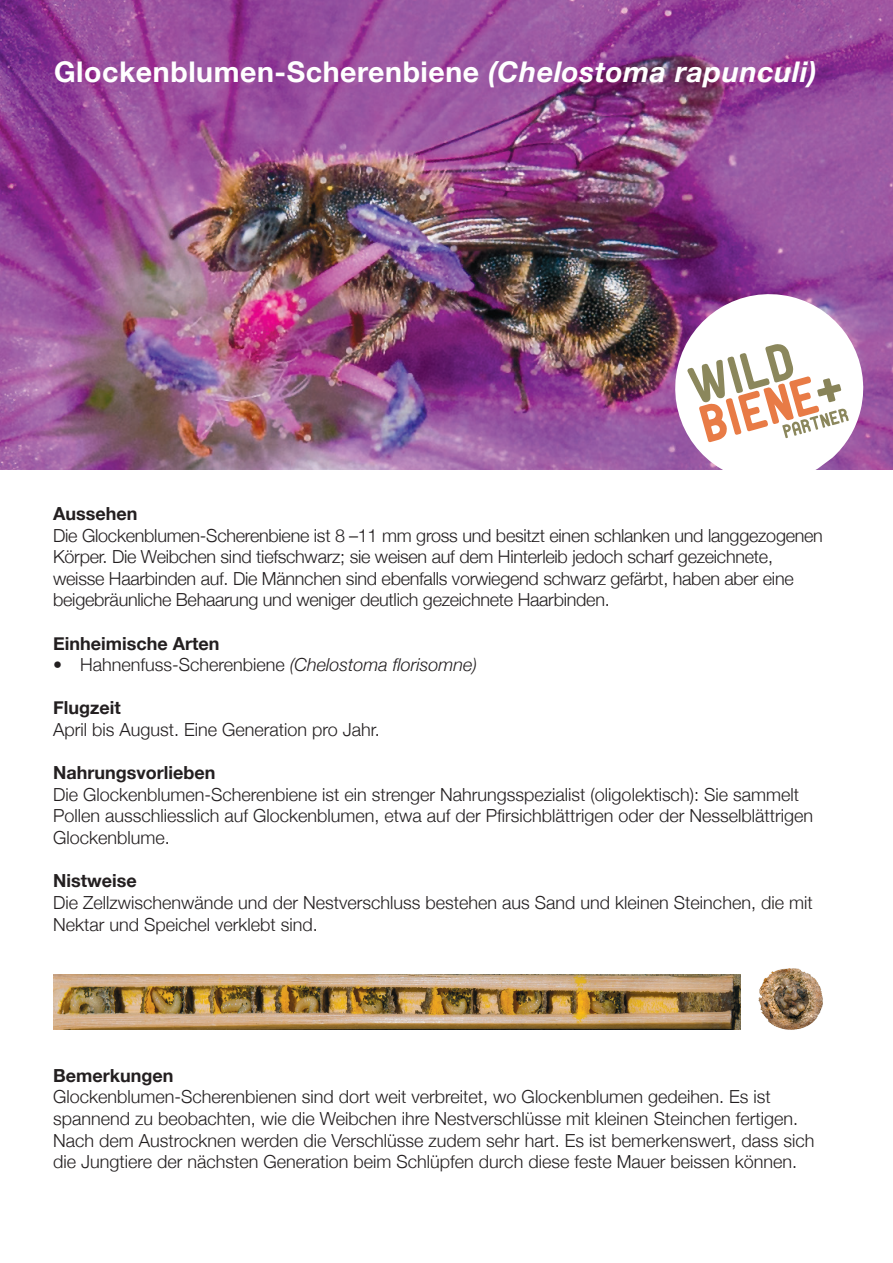
<style>
.page{position:relative;width:893px;height:1263px;background:#fff}
.page>*{position:absolute;margin:0;border:0;box-sizing:border-box;transform-origin:0 0}
.t1{font:700 28.5px "Helvetica Neue";letter-spacing:.02em;color:#fff}
.t2{font:300 18px/21.6px "Helvetica Neue";color:#231f20}
.t3{font:700 18px "Helvetica Neue";color:#231f20}
.s1{font-style:italic}
</style>
<div class="page">
<img style="left:0;top:0;width:893px;height:470px">
<svg style="left:666px;top:285px;width:207px;height:185px"></svg>
<img style="left:758px;top:968px;width:65px;height:62px">
<img style="left:53px;top:975px;width:688px;height:54px">
<h1 class="t1" style="left:54px;top:49px;width:764px">Glockenblumen-Scherenbiene <span class="s1">(Chelostoma rapunculi)</span></h1>
<p class="t3" style="left:53px;top:499px;width:86px">Aussehen</p>
<p class="t2" style="left:53px;top:523px;width:771px">Die Glockenblumen-Scherenbiene ist 8 –11 mm gross und besitzt einen schlanken und langgezogenen Körper. Die Weibchen sind tiefschwarz; sie weisen auf dem Hinterleib jedoch scharf gezeichnete, weisse Haarbinden auf. Die Männchen sind ebenfalls vorwiegend schwarz gefärbt, haben aber eine beigebräunliche Behaarung und weniger deutlich gezeichnete Haarbinden.</p>
<p class="t3" style="left:53px;top:629px;width:168px">Einheimische Arten</p>
<p class="t2" style="left:53px;top:653px;width:426px">• Hahnenfuss-Scherenbiene <span class="s1">(Chelostoma florisomne)</span></p>
<p class="t3" style="left:53px;top:694px;width:69px">Flugzeit</p>
<p class="t2" style="left:53px;top:717px;width:328px">April bis August. Eine Generation pro Jahr.</p>
<p class="t3" style="left:53px;top:759px;width:164px">Nahrungsvorlieben</p>
<p class="t2" style="left:53px;top:782px;width:761px">Die Glockenblumen-Scherenbiene ist ein strenger Nahrungsspezialist (oligolektisch): Sie sammelt<br>Pollen ausschliesslich auf Glockenblumen, etwa auf der Pfirsichblättrigen oder der Nesselblättrigen<br>Glockenblume.</p>
<p class="t3" style="left:53px;top:867px;width:85px">Nistweise</p>
<p class="t2" style="left:53px;top:890px;width:761px">Die Zellzwischenwände und der Nestverschluss bestehen aus Sand und kleinen Steinchen, die mit<br>Nektar und Speichel verklebt sind.</p>
<p class="t3" style="left:53px;top:1061px;width:122px">Bemerkungen</p>
<p class="t2" style="left:53px;top:1085px;width:763px">Glockenblumen-Scherenbienen sind dort weit verbreitet, wo Glockenblumen gedeihen. Es ist spannend zu beobachten, wie die Weibchen ihre Nestverschlüsse mit kleinen Steinchen fertigen.<br>Nach dem Austrocknen werden die Verschlüsse zudem sehr hart. Es ist bemerkenswert, dass sich die Jungtiere der nächsten Generation beim Schlüpfen durch diese feste Mauer beissen können.</p>
</div>
